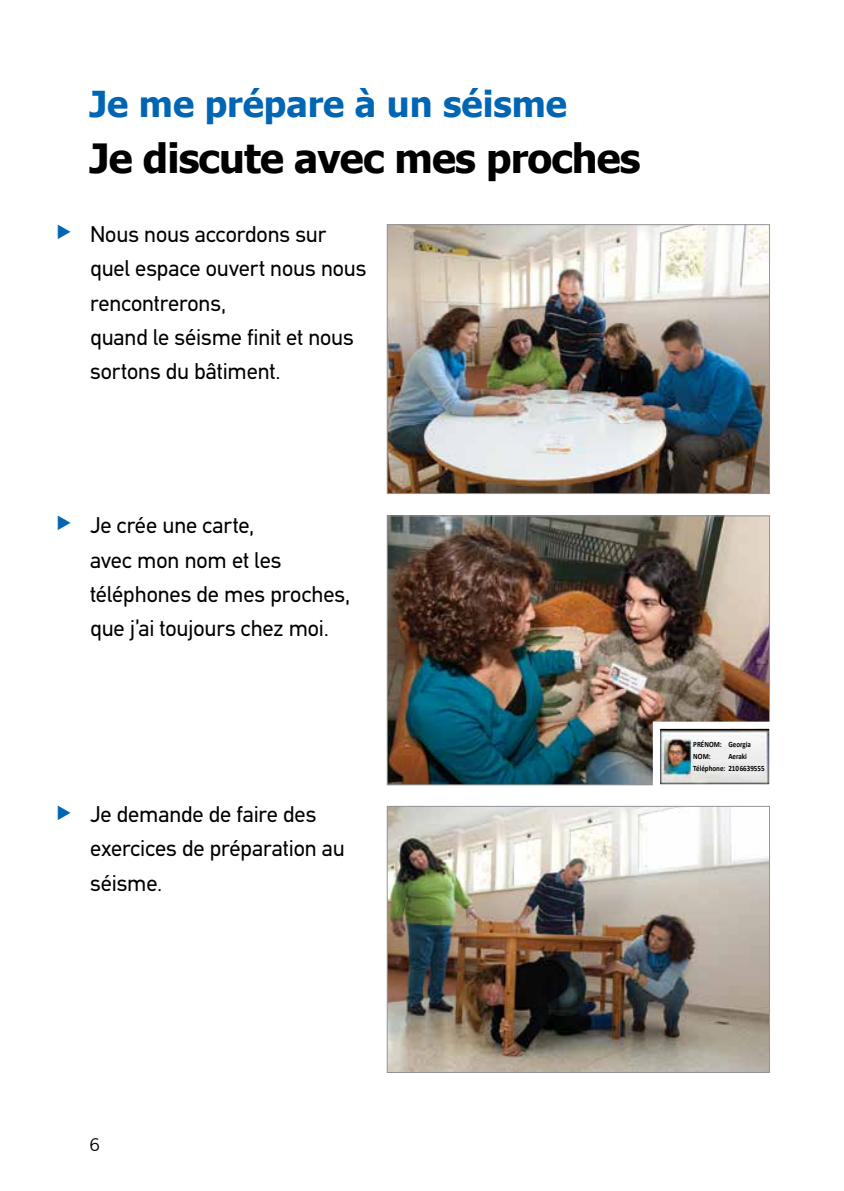
<style>
.page{position:relative;width:844px;height:1191px;background:#fff}
.page>*{position:absolute;margin:0;border:0;box-sizing:border-box;transform-origin:0 0}
.t1{font:700 40.25px "Tahoma";letter-spacing:-.02em;color:#000}
.t2{font:700 35.7px "Tahoma";color:#0066b3}
.t3{font:22.75px/34.1px "PF Din Text";letter-spacing:-.005em;color:#000}
.t4{font:17.5px "News Gothic BT";color:#000}
.t5{font:700 8.05px/12.2px "Calibri";color:#000;scale:.87 1}
</style>
<div class="page">
<img style="left:388px;top:226px;width:379px;height:266px">
<div style="left:386px;top:224px;width:383px;height:270px;border:1px solid #939598"></div>
<img style="left:388px;top:517px;width:379px;height:266px">
<div style="left:386px;top:515px;width:383px;height:270px;border:1px solid #939598"></div>
<img style="left:388px;top:808px;width:379px;height:263px">
<div style="left:386px;top:806px;width:383px;height:267px;border:1px solid #939598"></div>
<img style="left:660px;top:729px;width:108px;height:54px">
<div style="left:652px;top:721px;width:124px;height:70px;border:7px solid #fff"></div>
<h2 class="t2" style="left:89px;top:79px;width:479px">Je me prépare à un séisme</h2>
<h1 class="t1" style="left:89px;top:130px;width:552px">Je discute avec mes proches</h1>
<p class="t3" style="left:90px;top:217px;width:278px">Nous nous accordons sur quel espace ouvert nous nous rencontrerons,<br>quand le séisme finit et nous sortons du bâtiment.</p>
<p class="t3" style="left:90px;top:508px;width:261px">Je crée une carte,<br>avec mon nom et les téléphones de mes proches, que j’ai toujours chez moi.</p>
<p class="t3" style="left:90px;top:797px;width:256px">Je demande de faire des exercices de préparation au séisme.</p>
<p class="t5" style="left:693px;top:738px;width:68px">PRÉNOM: Georgia<br>NOM:</p>
<p class="t5" style="left:693px;top:750px;width:83px;text-indent:35px">Aeraki<br>Téléphone: 2106639555</p>
<p class="t4" style="left:89px;top:1134px;width:12px">6</p>
</div>
